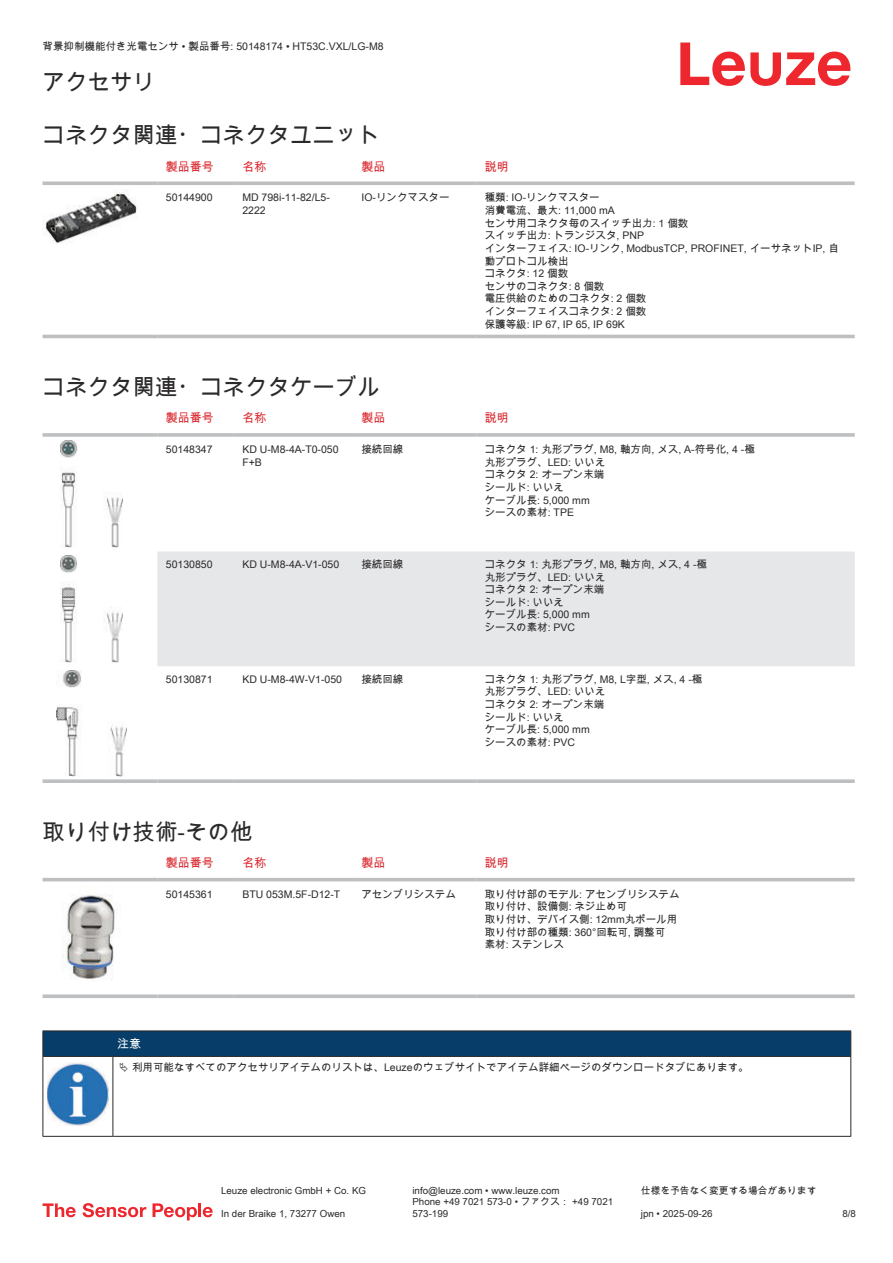
<style>
.page{position:relative;width:893px;height:1263px;background:#fff}
.page>*{position:absolute;margin:0;border:0;box-sizing:border-box;transform-origin:0 0}
.t1{font:22.5px "Arial Unicode MS";color:#2b292a}
.t2{font:12px "Arial Unicode MS";color:#db2a30}
.t3{font:12px "Arial Unicode MS";color:#fff}
.t4{font:10.5px/12.6px "Arial Unicode MS";color:#2b292a}
.t5{font:9.75px/11.7px "Arial Unicode MS";color:#2b292a}
</style>
<div class="page">
<svg style="left:680px;top:43px;width:170px;height:43px"></svg>
<div style="left:43px;top:334px;width:812px;height:5px;background:#eeefef"></div>
<svg style="left:43px;top:181px;width:114px;height:4px"></svg>
<svg style="left:157px;top:181px;width:77px;height:4px"></svg>
<svg style="left:234px;top:181px;width:119px;height:4px"></svg>
<svg style="left:353px;top:181px;width:123px;height:4px"></svg>
<svg style="left:476px;top:181px;width:379px;height:4px;background:#c4c6c8"></svg>
<hr style="left:43px;top:335px;width:114px;height:3px;background:#bdbfc1">
<hr style="left:157px;top:335px;width:77px;height:3px;background:#bdbfc1">
<hr style="left:234px;top:335px;width:119px;height:3px;background:#bdbfc1">
<hr style="left:353px;top:335px;width:123px;height:3px;background:#bdbfc1">
<hr style="left:476px;top:335px;width:379px;height:3px;background:#bdbfc1">
<img style="left:43px;top:190px;width:94px;height:54px">
<div style="left:157px;top:551px;width:698px;height:115px;background:#e6e7e9"></div>
<svg style="left:43px;top:433px;width:114px;height:4px"></svg>
<hr style="left:157px;top:433px;width:77px;height:4px;background:#c6c8ca">
<svg style="left:234px;top:433px;width:119px;height:4px"></svg>
<svg style="left:353px;top:433px;width:123px;height:4px"></svg>
<hr style="left:476px;top:433px;width:379px;height:4px;background:#c6c8ca">
<svg style="left:43px;top:779px;width:114px;height:4px"></svg>
<svg style="left:157px;top:779px;width:77px;height:4px"></svg>
<svg style="left:234px;top:779px;width:119px;height:4px"></svg>
<svg style="left:353px;top:779px;width:123px;height:4px"></svg>
<svg style="left:476px;top:779px;width:379px;height:4px;background:#c3c5c7"></svg>
<img style="left:60px;top:441px;width:63px;height:106px">
<img style="left:60px;top:556px;width:63px;height:106px">
<img style="left:56px;top:671px;width:70px;height:106px">
<svg style="left:43px;top:881px;width:812px;height:1px"></svg>
<hr style="left:43px;top:878px;width:114px;height:3px;background:#bdbfc1">
<hr style="left:157px;top:878px;width:77px;height:3px;background:#bdbfc1">
<hr style="left:234px;top:878px;width:119px;height:3px;background:#bdbfc1">
<hr style="left:353px;top:878px;width:123px;height:3px;background:#bdbfc1">
<hr style="left:476px;top:878px;width:379px;height:3px;background:#bdbfc1">
<svg style="left:43px;top:994px;width:114px;height:4px"></svg>
<svg style="left:157px;top:994px;width:77px;height:4px"></svg>
<svg style="left:234px;top:994px;width:119px;height:4px"></svg>
<svg style="left:353px;top:994px;width:123px;height:4px"></svg>
<svg style="left:476px;top:994px;width:379px;height:4px;background:#c4c6c8"></svg>
<img style="left:62px;top:894px;width:53px;height:86px">
<svg style="left:44px;top:1057px;width:806px;height:79px"></svg>
<hr style="left:43px;top:1030px;width:70px;height:1px;background:#2b292a">
<hr style="left:43px;top:1056px;width:70px;height:1px;background:#2b292a">
<hr style="left:113px;top:1030px;width:738px;height:1px;background:#2b292a">
<div style="left:43px;top:1031px;width:808px;height:25px;background:#063d69"></div>
<hr style="left:113px;top:1056px;width:738px;height:1px;background:#2b292a">
<hr style="left:43px;top:1057px;width:1px;height:75px;background:#2b292a">
<hr style="left:113px;top:1057px;width:1px;height:75px;background:#2b292a">
<hr style="left:850px;top:1057px;width:1px;height:75px;background:#2b292a">
<hr style="left:43px;top:1136px;width:70px;height:1px;background:#2b292a">
<hr style="left:113px;top:1136px;width:738px;height:1px;background:#2b292a">
<img style="left:47px;top:1063px;width:61px;height:63px">
<div style="left:115px;top:1057px;width:734px;height:20px;background:#fff"></div>
<svg style="left:43px;top:1203px;width:33px;height:14px"></svg>
<svg style="left:83px;top:1203px;width:63px;height:14px"></svg>
<svg style="left:153px;top:1203px;width:44px;height:17px"></svg>
<hr style="left:198px;top:1203px;width:3px;height:14px;background:#ed272d">
<svg style="left:203px;top:1207px;width:10px;height:10px"></svg>
<p class="t4" style="left:43px;top:40px;width:343px">背景抑制機能付き光電センサ • 製品番号: 50148174 • HT53C.VXL/LG-M8</p>
<h1 class="t1" style="left:43px;top:66px;width:114px">アクセサリ</h1>
<h1 class="t1" style="left:43px;top:119px;width:339px">コネクタ関連・コネクタユニット</h1>
<p class="t2" style="left:166px;top:158px;width:49px">製品番号</p>
<p class="t2" style="left:242px;top:158px;width:25px">名称</p>
<p class="t2" style="left:361px;top:158px;width:25px">製品</p>
<p class="t2" style="left:485px;top:158px;width:25px">説明</p>
<p class="t4" style="left:166px;top:191px;width:48px">50144900</p>
<p class="t4" style="left:242px;top:191px;width:89px">MD 798i-11-82/L5-<br>2222</p>
<p class="t4" style="left:361px;top:191px;width:90px">IO-リンクマスター</p>
<p class="t4" style="left:485px;top:191px;width:356px">種類: IO-リンクマスター<br>消費電流、最大: 11,000 mA<br>センサ用コネクタ毎のスイッチ出力: 1 個数<br>スイッチ出力: トランジスタ, PNP<br>インターフェイス: IO-リンク, ModbusTCP, PROFINET, イーサネットIP, 自動プロトコル検出<br>コネクタ: 12 個数<br>センサのコネクタ: 8 個数<br>電圧供給のためのコネクタ: 2 個数<br>インターフェイスコネクタ: 2 個数<br>保護等級: IP 67, IP 65, IP 69K</p>
<h1 class="t1" style="left:43px;top:370px;width:339px">コネクタ関連・コネクタケーブル</h1>
<p class="t2" style="left:166px;top:409px;width:49px">製品番号</p>
<p class="t2" style="left:242px;top:409px;width:25px">名称</p>
<p class="t2" style="left:361px;top:409px;width:25px">製品</p>
<p class="t2" style="left:485px;top:409px;width:25px">説明</p>
<p class="t4" style="left:166px;top:443px;width:48px">50148347</p>
<p class="t4" style="left:242px;top:443px;width:98px">KD U-M8-4A-T0-050<br>F+B</p>
<p class="t4" style="left:361px;top:443px;width:43px">接続回線</p>
<p class="t4" style="left:485px;top:443px;width:272px">コネクタ 1: 丸形プラグ, M8, 軸方向, メス, A-符号化, 4 -極丸形プラグ、LED: いいえ<br>コネクタ 2: オープン末端<br>シールド: いいえ<br>ケーブル長: 5,000 mm<br>シースの素材: TPE</p>
<p class="t4" style="left:166px;top:558px;width:48px">50130850</p>
<p class="t4" style="left:242px;top:558px;width:98px">KD U-M8-4A-V1-050</p>
<p class="t4" style="left:361px;top:558px;width:43px">接続回線</p>
<p class="t4" style="left:485px;top:558px;width:224px">コネクタ 1: 丸形プラグ, M8, 軸方向, メス, 4 -極丸形プラグ、LED: いいえ<br>コネクタ 2: オープン末端<br>シールド: いいえ<br>ケーブル長: 5,000 mm<br>シースの素材: PVC</p>
<p class="t4" style="left:166px;top:672px;width:48px">50130871</p>
<p class="t4" style="left:242px;top:672px;width:101px">KD U-M8-4W-V1-050</p>
<p class="t4" style="left:361px;top:672px;width:43px">接続回線</p>
<p class="t4" style="left:485px;top:672px;width:219px">コネクタ 1: 丸形プラグ, M8, L字型, メス, 4 -極丸形プラグ、LED: いいえ<br>コネクタ 2: オープン末端<br>シールド: いいえ<br>ケーブル長: 5,000 mm<br>シースの素材: PVC</p>
<h1 class="t1" style="left:43px;top:815px;width:211px">取り付け技術-その他</h1>
<p class="t2" style="left:166px;top:854px;width:49px">製品番号</p>
<p class="t2" style="left:242px;top:854px;width:25px">名称</p>
<p class="t2" style="left:361px;top:854px;width:25px">製品</p>
<p class="t2" style="left:485px;top:854px;width:25px">説明</p>
<p class="t4" style="left:166px;top:888px;width:48px">50145361</p>
<p class="t4" style="left:242px;top:888px;width:100px">BTU 053M.5F-D12-T</p>
<p class="t4" style="left:361px;top:888px;width:96px">アセンブリシステム</p>
<p class="t4" style="left:485px;top:888px;width:196px">取り付け部のモデル: アセンブリシステム取り付け、設備側: ネジ止め可<br>取り付け、デバイス側: 12mm丸ポール用取り付け部の種類: 360°回転可, 調整可<br>素材: ステンレス</p>
<p class="t3" style="left:117px;top:1035px;width:25px">注意</p>
<p class="t4" style="left:132px;top:1061px;width:618px">利用可能なすべてのアクセサリアイテムのリストは、Leuzeのウェブサイトでアイテム詳細ページのダウンロードタブにあります。</p>
<p class="t5" style="left:221px;top:1184px;width:146px">Leuze electronic GmbH + Co. KG</p>
<p class="t5" style="left:412px;top:1184px;width:149px">info@leuze.com • www.leuze.com</p>
<p class="t5" style="left:641px;top:1184px;width:177px">仕様を予告なく変更する場合があります</p>
<p class="t5" style="left:221px;top:1207px;width:126px">In der Braike 1, 73277 Owen</p>
<p class="t5" style="left:412px;top:1196px;width:202px">Phone +49 7021 573-0 • ファクス： +49 7021<br>573-199</p>
<p class="t5" style="left:641px;top:1207px;width:73px">jpn • 2025-09-26</p>
<p class="t5" style="left:842px;top:1207px;width:15px">8/8</p>
</div>
